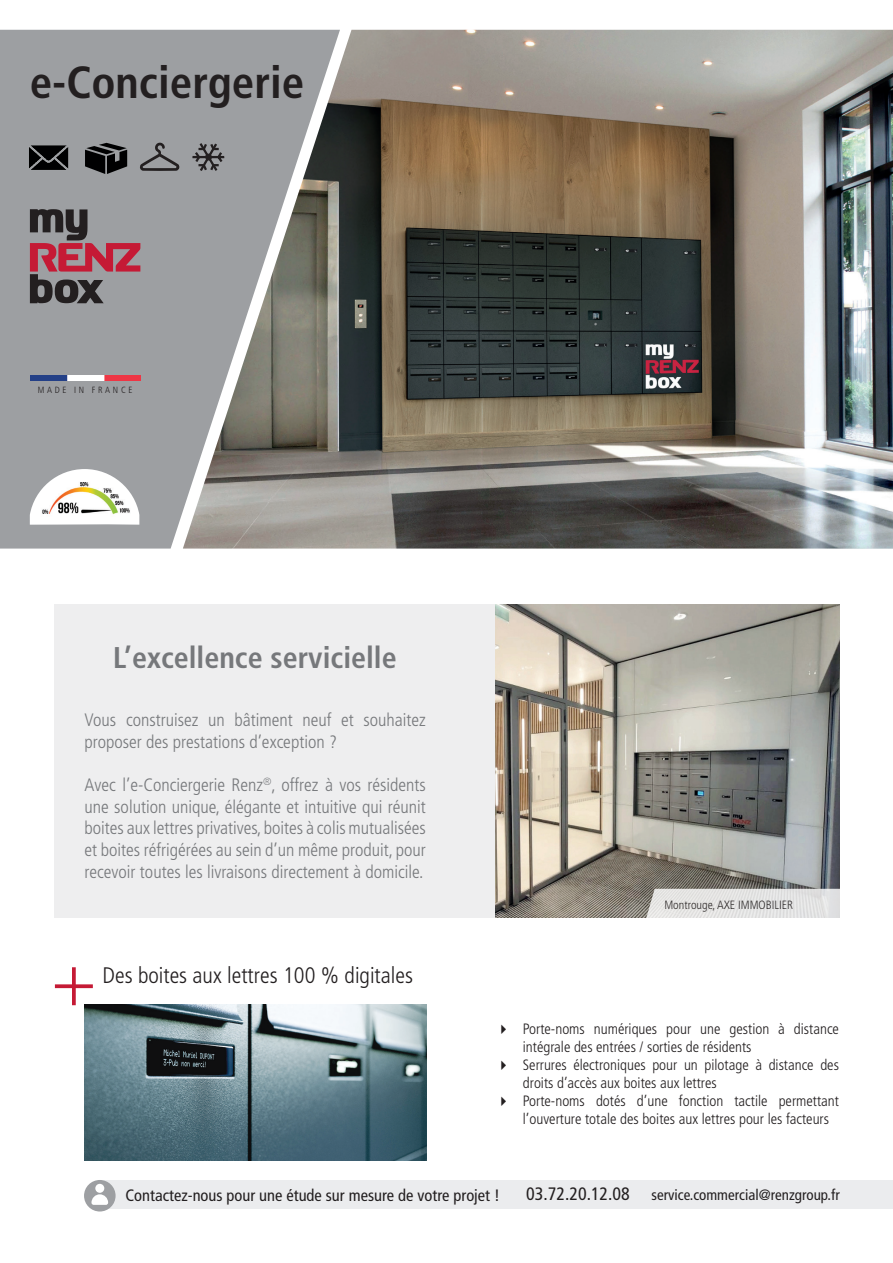
<style>
.page{position:relative;width:893px;height:1263px;background:#fff}
.page>*{position:absolute;margin:0;border:0;box-sizing:border-box;transform-origin:0 0}
.t1{font:300 condensed 75px "Frutiger LT Pro";color:#c51a35}
.Titre_principal{font:700 condensed 45px "Frutiger LT Pro";color:#231f20}
.Titre_principal-2{font:700 condensed 30px "Frutiger LT Pro";color:#76787b}
.Titre_intermédiaire{font:300 condensed 22.5px "Frutiger LT Pro";color:#231f20}
.Texte_accroche{font:300 condensed 18px/21.6px "Frutiger LT Pro";color:#76787b}
.t2{font:condensed 16.5px "Frutiger LT Pro";color:#231f20}
.t3{font:300 condensed 15px/18px "Frutiger LT Pro";color:#231f20}
.t4{font:condensed 15px "Frutiger LT Pro";color:#231f20}
.t5{font:300 condensed 12px "Frutiger LT Pro";color:#231f20}
.t6{font:300 condensed 9px "Frutiger LT Pro";letter-spacing:.3em;color:#231f20}
.s1{font-size:18px}
</style>
<div class="page">
<div style="left:54px;top:604px;width:786px;height:314px;background:#eeeeef"></div>
<div style="left:0;top:30px;width:183px;height:519px;background:#9d9fa2"></div>
<img style="left:30px;top:469px;width:109px;height:56px">
<svg style="left:140px;top:143px;width:39px;height:28px"></svg>
<img style="left:27px;top:135px;width:44px;height:45px">
<svg style="left:85px;top:143px;width:42px;height:31px"></svg>
<svg style="left:30px;top:209px;width:110px;height:94px;background:#89676e"></svg>
<img style="left:183px;top:30px;width:710px;height:519px">
<img style="left:30px;top:376px;width:110px;height:4px">
<img style="left:85px;top:1005px;width:342px;height:155px">
<div style="left:100px;top:1181px;width:793px;height:28px;background:#ebecee"></div>
<div style="left:84px;top:1180px;width:32px;height:31px;background:#9d9fa2;border-radius:50%"></div>
<div style="left:95px;top:1184px;width:9px;height:9px;background:#fff;border-radius:50%"></div>
<svg style="left:91px;top:1194px;width:17px;height:11px"></svg>
<img style="left:496px;top:604px;width:344px;height:314px">
<svg style="left:646px;top:889px;width:194px;height:29px"></svg>
<p class="Titre_principal" style="left:30px;top:56px;width:276px">e-Conciergerie</p>
<p class="t6" style="left:38px;top:385px;width:96px">MADE IN FRANCE</p>
<p class="Titre_principal-2" style="left:113px;top:639px;width:285px">L’excellence servicielle</p>
<p class="Texte_accroche" style="left:85px;top:709px;width:343px">Vous construisez un bâtiment neuf et souhaitez proposer des prestations d’exception ?</p>
<p class="Texte_accroche" style="left:85px;top:774px;width:343px;text-align:justify">Avec l’e-Conciergerie Renz<sup>®</sup>, offrez à vos résidents une solution unique, élégante et intuitive qui réunit boites aux lettres privatives, boites à colis mutualisées et boites réfrigérées au sein d’un même produit, pour recevoir toutes les livraisons directement à domicile.</p>
<p class="t1" style="left:51px;top:936px;width:47px">+</p>
<p class="Titre_intermédiaire" style="left:103px;top:963px;width:312px">Des boites aux lettres 100 % digitales</p>
<p class="t5" style="left:664px;top:898px;width:130px">Montrouge, AXE IMMOBILIER</p>
<p class="t3" style="left:523px;top:1020px;width:318px">Porte-noms numériques pour une gestion à distance intégrale des entrées / sorties de résidents</p>
<p class="t3" style="left:523px;top:1056px;width:318px">Serrures électroniques pour un pilotage à distance des droits d’accès aux boites aux lettres</p>
<p class="t3" style="left:523px;top:1092px;width:318px">Porte-noms dotés d’une fonction tactile permettant l’ouverture totale des boites aux lettres pour les facteurs</p>
<p class="t2" style="left:125px;top:1185px;width:376px">Contactez-nous pour une étude sur mesure de votre projet !</p>
<p class="t4" style="left:526px;top:1186px;width:315px"><span class="s1">03.72.20.12.08</span> service.commercial@renzgroup.fr</p>
</div>
